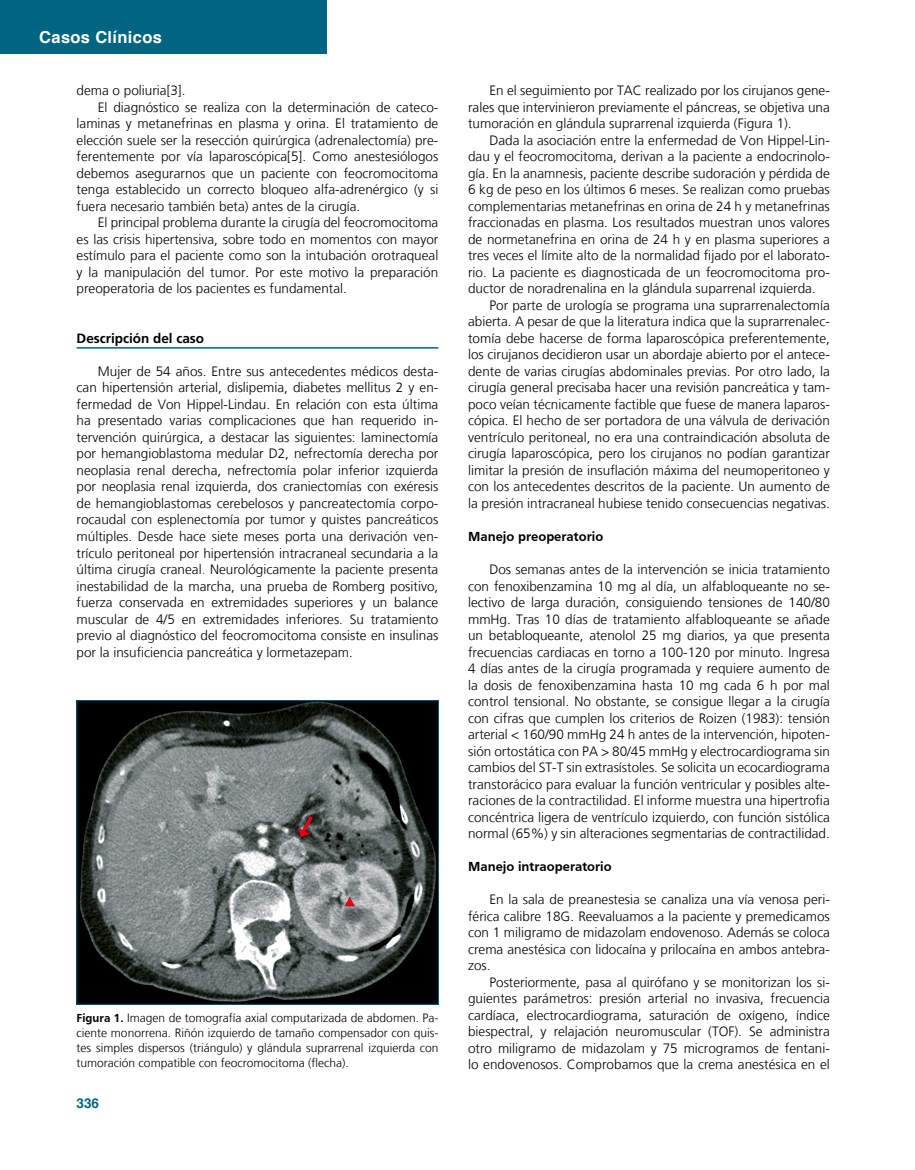
<style>
.page{position:relative;width:915px;height:1170px;background:#fff}
.page>*{position:absolute;margin:0;border:0;box-sizing:border-box;transform-origin:0 0}
.t1{font:700 16.5px "Helvetica";letter-spacing:.02em;color:#fff}
.t2{font:300 13.5px/16.5px "Frutiger LT";color:#000;text-align:justify}
.t3{font:700 13.5px "Frutiger";color:#000}
.t4{font:700 13.5px "Frutiger";color:#000}
.t5{font:700 13.5px "Helvetica";color:#006580}
.t6{font:300 12px/15px "Frutiger LT";color:#000;text-align:justify}
.s1{color:#f00}
.s2{font-family:"Frutiger";font-weight:700}
</style>
<div class="page">
<div style="left:0;top:0;width:326px;height:54px;background:#006580"></div>
<hr style="left:77px;top:347px;width:361px;height:1px;background:#006580">
<img style="left:79px;top:702px;width:357px;height:300px">
<p class="t1" style="left:39px;top:24px;width:124px">Casos Clínicos</p>
<p class="t2" style="left:77px;top:82px;width:110px">dema o poliuria[3].</p>
<p class="t2" style="left:77px;top:99px;width:363px;text-indent:21px">El diagnóstico se realiza con la determinación de cateco&shy;laminas y metanefrinas en plasma y orina. El tratamiento de elección suele ser la resección quirúrgica (adrenalectomía) pre&shy;ferentemente por vía laparoscópica[5]. Como anestesiólogos debemos asegurarnos que un paciente con feocromocitoma tenga establecido un correcto bloqueo alfa-adrenérgico (y si fuera necesario también beta) antes de la cirugía.</p>
<p class="t2" style="left:77px;top:214px;width:363px;text-indent:21px">El principal problema durante la cirugía del feocromocitoma es las crisis hipertensiva, sobre todo en momentos con mayor estímulo para el paciente como son la intubación orotraqueal y la manipulación del tumor. Por este motivo la preparación preoperatoria de los pacientes es fundamental.</p>
<p class="t4" style="left:77px;top:330px;width:129px">Descripción del caso</p>
<p class="t2" style="left:77px;top:363px;width:363px;text-indent:21px">Mujer de 54 años. Entre sus antecedentes médicos desta&shy;can hipertensión arterial, dislipemia, diabetes mellitus 2 y en&shy;fermedad de Von Hippel-Lindau. En relación con esta última ha presentado varias complicaciones que han requerido in&shy;tervención quirúrgica, a destacar las siguientes: laminectomía por hemangioblastoma medular D2, nefrectomía derecha por neoplasia renal derecha, nefrectomía polar inferior izquierda por neoplasia renal izquierda, dos craniectomías con exéresis de hemangioblastomas cerebelosos y pancreatectomía corpo&shy;rocaudal con esplenectomía por tumor y quistes pancreáticos múltiples. Desde hace siete meses porta una derivación ven&shy;trículo peritoneal por hipertensión intracraneal secundaria a la última cirugía craneal<span class="s1">.</span> Neurológicamente la paciente presenta inestabilidad de la marcha, una prueba de Romberg positivo, fuerza conservada en extremidades superiores y un balance muscular de 4/5 en extremidades inferiores. Su tratamiento previo al diagnóstico del feocromocitoma consiste en insulinas por la insuficiencia pancreática y lormetazepam.</p>
<p class="t6" style="left:77px;top:1010px;width:363px"><span class="s2">Figura 1.</span> Imagen de tomografía axial computarizada de abdomen. Pa&shy;ciente monorrena. Riñón izquierdo de tamaño compensador con quis&shy;tes simples dispersos (triángulo) y glándula suprarrenal izquierda con tumoración compatible con feocromocitoma (flecha).</p>
<p class="t5" style="left:77px;top:1092px;width:24px">336</p>
<p class="t2" style="left:468px;top:82px;width:363px;text-indent:21px">En el seguimiento por TAC realizado por los cirujanos gene&shy;rales que intervinieron previamente el páncreas, se objetiva una tumoración en glándula suprarrenal izquierda (Figura 1).</p>
<p class="t2" style="left:468px;top:132px;width:363px;text-indent:21px">Dada la asociación entre la enfermedad de Von Hippel-Lin&shy;dau y el feocromocitoma, derivan a la paciente a endocrinolo&shy;gía. En la anamnesis, paciente describe sudoración y pérdida de 6 kg de peso en los últimos 6 meses. Se realizan como pruebas complementarias metanefrinas en orina de 24 h y metanefrinas fraccionadas en plasma. Los resultados muestran unos valores de normetanefrina en orina de 24 h y en plasma superiores a tres veces el límite alto de la normalidad fijado por el laborato&shy;rio. La paciente es diagnosticada de un feocromocitoma pro&shy;ductor de noradrenalina en la glándula suparrenal izquierda.</p>
<p class="t2" style="left:468px;top:297px;width:363px;text-indent:21px">Por parte de urología se programa una suprarrenalectomía abierta. A pesar de que la literatura indica que la suprarrenalec&shy;tomía debe hacerse de forma laparoscópica preferentemente, los cirujanos decidieron usar un abordaje abierto por el antece&shy;dente de varias cirugías abdominales previas. Por otro lado, la cirugía general precisaba hacer una revisión pancreática y tam&shy;poco veían técnicamente factible que fuese de manera laparos&shy;cópica. El hecho de ser portadora de una válvula de derivación ventrículo peritoneal, no era una contraindicación absoluta de cirugía laparoscópica, pero los cirujanos no podían garantizar limitar la presión de insuflación máxima del neumoperitoneo y con los antecedentes descritos de la paciente. Un aumento de la presión intracraneal hubiese tenido consecuencias negativas.</p>
<p class="t3" style="left:468px;top:528px;width:137px">Manejo preoperatorio</p>
<p class="t2" style="left:468px;top:561px;width:363px;text-indent:21px">Dos semanas antes de la intervención se inicia tratamiento con fenoxibenzamina 10 mg al día, un alfabloqueante no se&shy;lectivo de larga duración, consiguiendo tensiones de 140/80 mmHg. Tras 10 días de tratamiento alfabloqueante se añade un betabloqueante, atenolol 25 mg diarios, ya que presenta frecuencias cardiacas en torno a 100-120 por minuto. Ingresa 4 días antes de la cirugía programada y requiere aumento de la dosis de fenoxibenzamina hasta 10 mg cada 6 h por mal control tensional. No obstante, se consigue llegar a la cirugía con cifras que cumplen los criterios de Roizen (1983): tensión arterial &lt; 160/90 mmHg 24 h antes de la intervención, hipoten&shy;sión ortostática con PA &gt; 80/45 mmHg y electrocardiograma sin cambios del ST-T sin extrasístoles. Se solicita un ecocardiograma transtorácico para evaluar la función ventricular y posibles alte&shy;raciones de la contractilidad. El informe muestra una hipertrofia concéntrica ligera de ventrículo izquierdo, con función sistólica normal (65%) y sin alteraciones segmentarias de contractilidad.</p>
<p class="t3" style="left:468px;top:858px;width:145px">Manejo intraoperatorio</p>
<p class="t2" style="left:468px;top:891px;width:363px;text-indent:21px">En la sala de preanestesia se canaliza una vía venosa peri&shy;férica calibre 18G. Reevaluamos a la paciente y premedicamos con 1 miligramo de midazolam endovenoso. Además se coloca crema anestésica con lidocaína y prilocaína en ambos antebra&shy;zos.</p>
<p class="t2" style="left:468px;top:973px;width:363px;text-indent:21px">Posteriormente, pasa al quirófano y se monitorizan los si&shy;guientes parámetros: presión arterial no invasiva, frecuencia cardíaca, electrocardiograma, saturación de oxígeno, índice biespectral, y relajación neuromuscular (TOF). Se administra otro miligramo de midazolam y 75 microgramos de fentani&shy;lo endovenosos. Comprobamos que la crema anestésica en el</p>
</div>
